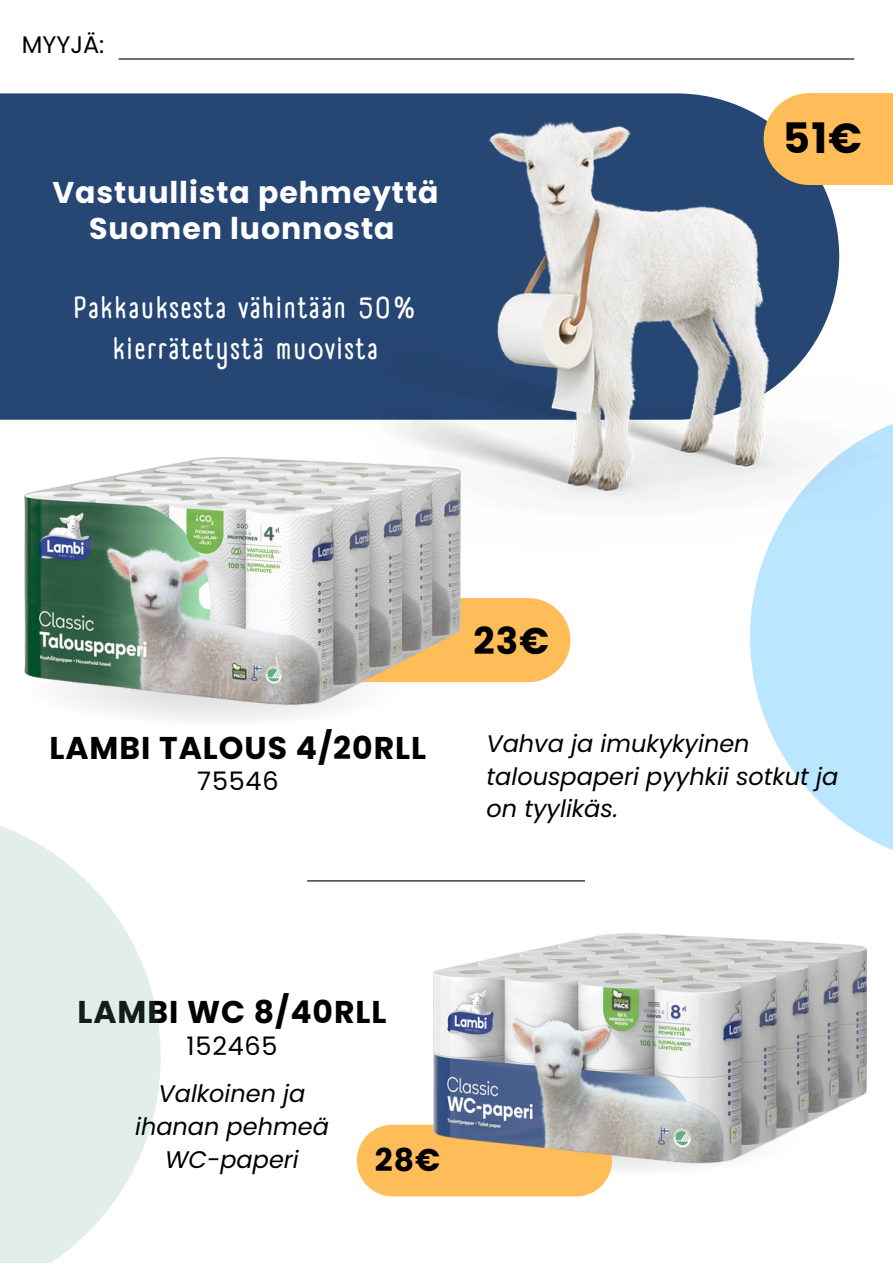
<style>
.page{position:relative;width:893px;height:1264px;background:#fff}
.page>*{position:absolute;margin:0;border:0;box-sizing:border-box;transform-origin:0 0}
.t1{font:700 42px "Poppins";color:#000}
.t2{font:700 37.2px "Poppins";color:#000}
.t3{font:700 31.5px "Poppins";letter-spacing:.03em;color:#000}
.t4{font:700 30px/40.5px "A Day Without Sun Text";letter-spacing:.065em;color:#fff;text-align:center}
.t5{font:700 30px/36px "Poppins";letter-spacing:.03em;color:#fff;text-align:center}
.t6{font:25.5px "Poppins";letter-spacing:.03em;color:#000}
.t7{font:italic 24px/32.5px "Poppins";color:#000;text-align:center}
.t8{font:24px "Poppins";color:#000}
</style>
<div class="page">
<div style="left:269px;top:598px;width:301px;height:84px;background:#ffbd59;border-radius:42px"></div>
<div style="left:357px;top:1124px;width:255px;height:72px;background:#ffbd59;border-radius:36px"></div>
<hr style="left:119px;top:58px;width:735px;height:2px;background:#000">
<div style="left:0;top:93px;width:300px;height:327px;background:#264674"></div>
<svg style="left:0;top:826px;width:161px;height:436px;fill:#e2eee8"></svg>
<svg style="left:750px;top:562px;width:142px;height:288px;fill:#bbe6ff"></svg>
<img style="left:24px;top:458px;width:436px;height:247px">
<img style="left:434px;top:933px;width:432px;height:230px">
<hr style="left:307px;top:880px;width:278px;height:1px;background:#000">
<img style="left:300px;top:93px;width:592px;height:469px">
<p class="t8" style="left:22px;top:28px;width:84px">MYYJÄ:</p>
<p class="t5" style="left:52px;top:174px;width:387px">Vastuullista pehmeyttä<br>Suomen luonnosta</p>
<p class="t4" style="left:74px;top:288px;width:345px">Pakkauksesta vähintään 50% kierrätetystä muovista</p>
<h1 class="t1" style="left:782px;top:109px;width:81px">51€</h1>
<h3 class="t3" style="left:49px;top:725px;width:378px">LAMBI TALOUS 4/20RLL</h3>
<p class="t6" style="left:197px;top:763px;width:83px">75546</p>
<h2 class="t2" style="left:473px;top:614px;width:77px">23€</h2>
<p class="t7" style="left:486px;top:727px;width:353px;text-align:left">Vahva ja imukykyinen talouspaperi pyyhkii sotkut ja on tyylikäs.</p>
<h3 class="t3" style="left:77px;top:990px;width:311px">LAMBI WC 8/40RLL</h3>
<p class="t6" style="left:186px;top:1028px;width:92px">152465</p>
<p class="t7" style="left:135px;top:1077px;width:195px">Valkoinen ja ihanan pehmeä<br>WC-paperi</p>
<h3 class="t3" style="left:375px;top:1137px;width:67px">28€</h3>
</div>
